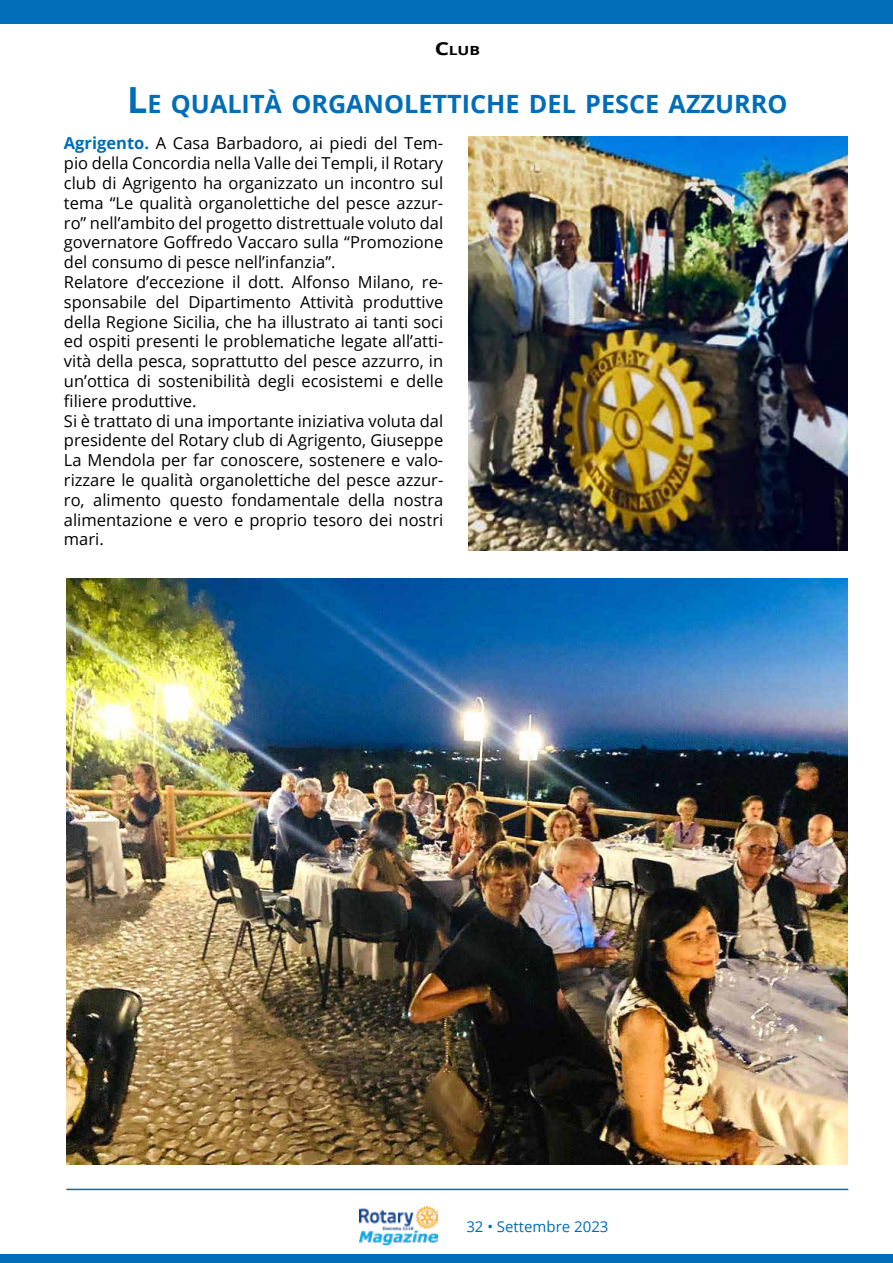
<style>
.page{position:relative;width:893px;height:1263px;background:#fff}
.page>*{position:absolute;margin:0;border:0;box-sizing:border-box;transform-origin:0 0}
.t1{font:700 25.2px "Open Sans";color:#006db8}
.t2{font:16.5px/19.8px "Open Sans";color:#000}
.t3{font:15px "Open Sans";color:#006db8}
.t4{font:700 12.6px "Open Sans";color:#000;scale:1.25 1}
.s1{font-size:18px}
.s2{font-size:36px}
.s3{font-weight:700;color:#006db8}
</style>
<div class="page">
<img style="left:359px;top:1206px;width:78px;height:39px">
<hr style="left:66px;top:1189px;width:782px;height:1px;background:#006db8">
<div style="left:0;top:1254px;width:893px;height:9px;background:#006db8"></div>
<div style="left:0;top:0;width:893px;height:23px;background:#006db8"></div>
<img style="left:468px;top:137px;width:380px;height:414px">
<img style="left:66px;top:578px;width:782px;height:586px">
<p class="t4" style="left:435px;top:44px;width:38px"><span class="s1">C</span>LUB</p>
<h1 class="t1" style="left:127px;top:94px;width:662px"><span class="s2">L</span>E QUALITÀ ORGANOLETTICHE DEL PESCE AZZURRO</h1>
<p class="t2" style="left:64px;top:135px;width:381px"><span class="s3">Agrigento.</span> A Casa Barbadoro, ai piedi del Tem&shy;pio della Concordia nella Valle dei Templi, il Rotary club di Agrigento ha organizzato un incontro sul tema “Le qualità organolettiche del pesce azzur&shy;ro” nell’ambito del progetto distrettuale voluto dal governatore Go昀昀redo Vaccaro sulla “Promozione del consumo di pesce nell’infanzia”.<br>Relatore d’eccezione il dott. Alfonso Milano, re&shy;sponsabile del Dipartimento Attività produttive della Regione Sicilia, che ha illustrato ai tanti soci ed ospiti presenti le problematiche legate all’atti&shy;vità della pesca, soprattutto del pesce azzurro, in un’ottica di sostenibilità degli ecosistemi e delle昀椀liere produttive.<br>Si è trattato di una importante iniziativa voluta dal presidente del Rotary club di Agrigento, Giuseppe La Mendola per far conoscere, sostenere e valo&shy;rizzare le qualità organolettiche del pesce azzur&shy;ro, alimento questo fondamentale della nostra alimentazione e vero e proprio tesoro dei nostri mari.</p>
<p class="t3" style="left:466px;top:1220px;width:144px">32 • Settembre 2023</p>
</div>
